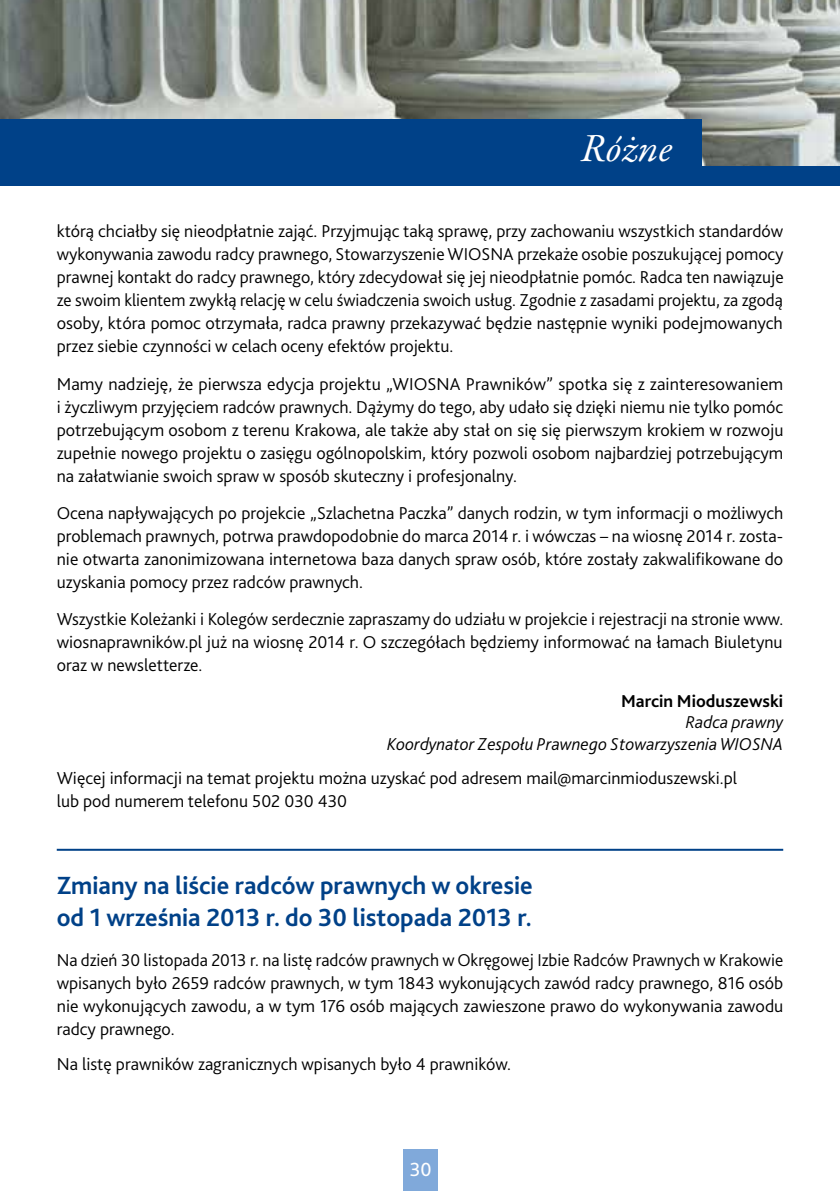
<style>
.page{position:relative;width:840px;height:1191px;background:#fff}
.page>*{position:absolute;margin:0;border:0;box-sizing:border-box;transform-origin:0 0}
.t1{font:italic 40px "Garamond Premr Pro";letter-spacing:-.005em;color:#fff}
.t2{font:700 26px/32px "Bliss 2";color:#004188}
.t3{font:20px "Bliss 2";color:#fff}
.t4{font:300 18px/23px "Bliss 2";color:#000;text-align:justify}
.t5{font:italic 300 18px/21.6px "Bliss 2";color:#000;text-align:right}
.t6{font:700 18px "Bliss 2";color:#000}
</style>
<div class="page">
<img style="left:0;top:0;width:839px;height:166px">
<div style="left:403px;top:1149px;width:34px;height:42px;background:#80a9da"></div>
<div style="left:0;top:166px;width:839px;height:20px;background:#004188"></div>
<div style="left:0;top:119px;width:701px;height:53px;background:#004188"></div>
<hr style="left:57px;top:848px;width:725px;height:2px;background:#004188">
<h1 class="t1" style="left:581px;top:123px;width:92px">Różne</h1>
<p class="t4" style="left:57px;top:219px;width:728px">którą chciałby się nieodpłatnie zająć. Przyjmując taką sprawę, przy zachowaniu wszystkich standardów wykonywania zawodu radcy prawnego, Stowarzyszenie WIOSNA przekaże osobie poszukującej pomocy prawnej kontakt do radcy prawnego, który zdecydował się jej nieodpłatnie pomóc. Radca ten nawiązuje ze swoim klientem zwykłą relację w celu świadczenia swoich usług. Zgodnie z zasadami projektu, za zgodą osoby, która pomoc otrzymała, radca prawny przekazywać będzie następnie wyniki podejmowanych przez siebie czynności w celach oceny efektów projektu.</p>
<p class="t4" style="left:57px;top:372px;width:728px">Mamy nadzieję, że pierwsza edycja projektu „WIOSNA Prawników” spotka się z zainteresowaniem i życzliwym przyjęciem radców prawnych. Dążymy do tego, aby udało się dzięki niemu nie tylko pomóc potrzebującym osobom z terenu Krakowa, ale także aby stał on się się pierwszym krokiem w rozwoju zupełnie nowego projektu o zasięgu ogólnopolskim, który pozwoli osobom najbardziej potrzebującym na załatwianie swoich spraw w sposób skuteczny i profesjonalny.</p>
<p class="t4" style="left:57px;top:501px;width:727px">Ocena napływających po projekcie „Szlachetna Paczka” danych rodzin, w tym informacji o możliwych problemach prawnych, potrwa prawdopodobnie do marca 2014 r. i wówczas – na wiosnę 2014 r. zosta&shy;nie otwarta zanonimizowana internetowa baza danych spraw osób, które zostały zakwalifikowane do uzyskania pomocy przez radców prawnych.</p>
<p class="t4" style="left:57px;top:607px;width:727px">Wszystkie Koleżanki i Kolegów serdecznie zapraszamy do udziału w projekcie i rejestracji na stronie www. wiosnaprawników.pl już na wiosnę 2014 r. O szczegółach będziemy informować na łamach Biuletynu oraz w newsletterze.</p>
<p class="t6" style="left:620px;top:689px;width:163px">Marcin Mioduszewski</p>
<p class="t5" style="left:387px;top:711px;width:397px">Radca prawny<br>Koordynator Zespołu Prawnego Stowarzyszenia WIOSNA</p>
<p class="t4" style="left:57px;top:766px;width:681px">Więcej informacji na temat projektu można uzyskać pod adresem mail@marcinmioduszewski.pl lub pod numerem telefonu 502 030 430</p>
<h2 class="t2" style="left:57px;top:869px;width:477px">Zmiany na liście radców prawnych w okresie od 1 września 2013 r. do 30 listopada 2013 r.</h2>
<p class="t4" style="left:57px;top:948px;width:727px">Na dzień 30 listopada 2013 r. na listę radców prawnych w Okręgowej Izbie Radców Prawnych w Krakowie wpisanych było 2659 radców prawnych, w tym 1843 wykonujących zawód radcy prawnego, 816 osób nie wykonujących zawodu, a w tym 176 osób mających zawieszone prawo do wykonywania zawodu radcy prawnego.</p>
<p class="t4" style="left:57px;top:1051px;width:455px">Na listę prawników zagranicznych wpisanych było 4 prawników.</p>
<p class="t3" style="left:409px;top:1156px;width:23px">30</p>
</div>
